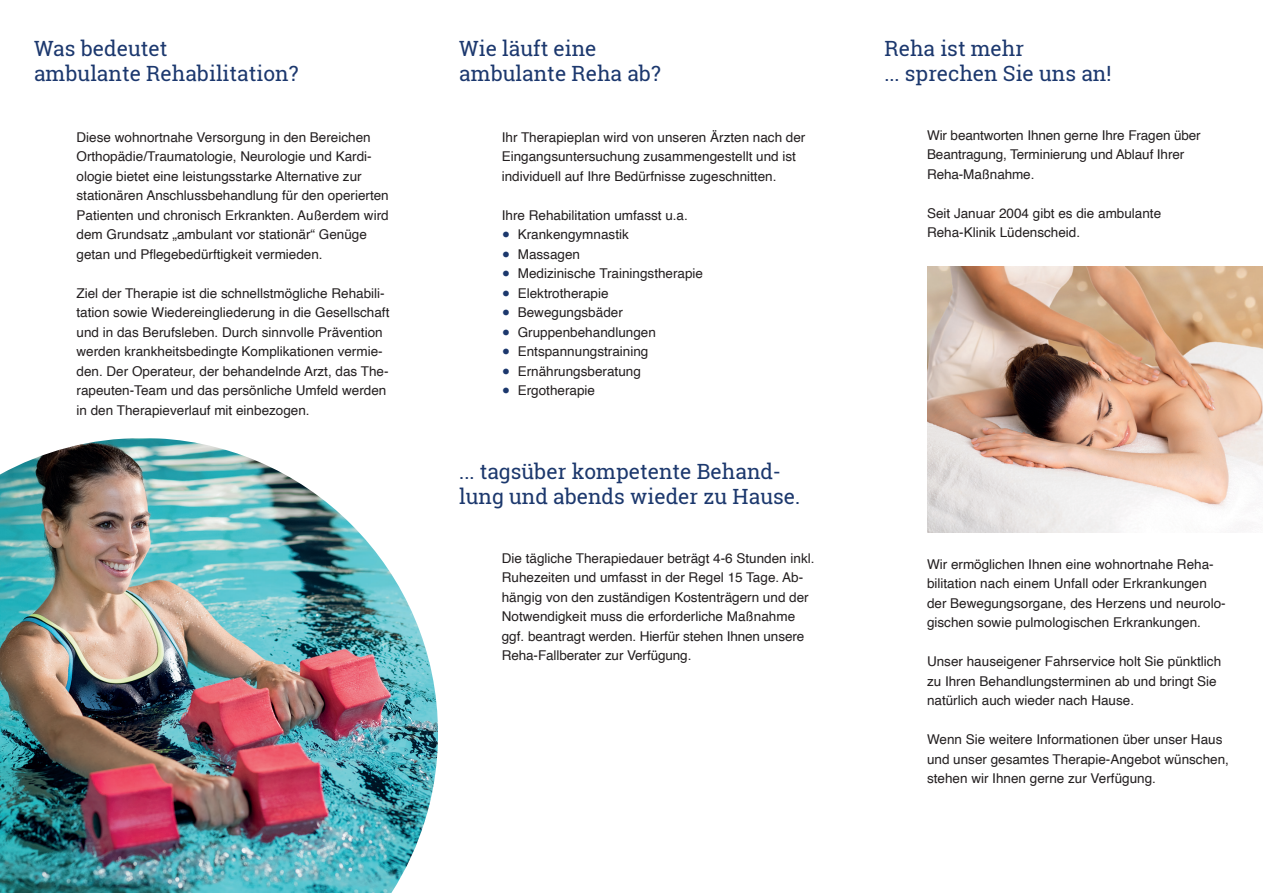
<style>
.page{position:relative;width:1263px;height:893px;background:#fff}
.page>*{position:absolute;margin:0;border:0;box-sizing:border-box;transform-origin:0 0}
.t1{font:21px/25.2px "Roboto Slab";color:#1c386e}
.t2{font:21px/25.2px "Roboto Slab";color:#1c386d}
.t3{font:13.5px/19.5px "Helvetica";color:#231f20}
.s1{font-family:"Helvetica Neue";color:#1c386d}
</style>
<div class="page">
<img style="left:0;top:438px;width:438px;height:455px">
<img style="left:927px;top:266px;width:336px;height:266px">
<h1 class="t1" style="left:34px;top:36px;width:266px">Was bedeutet<br>ambulante Rehabilitation?</h1>
<p class="t3" style="left:77px;top:128px;width:314px">Diese wohnortnahe Versorgung in den Bereichen Orthopädie/Traumatologie, Neurologie und Kardi&shy;ologie bietet eine leistungsstarke Alternative zur stationären Anschlussbehandlung für den operierten Patienten und chronisch Erkrankten. Außerdem wird dem Grundsatz „ambulant vor stationär“ Genüge getan und Pflegebedürftigkeit vermieden.</p>
<p class="t3" style="left:77px;top:284px;width:314px">Ziel der Therapie ist die schnellstmögliche Rehabili&shy;tation sowie Wiedereingliederung in die Gesellschaft und in das Berufsleben. Durch sinnvolle Prävention werden krankheitsbedingte Komplikationen vermie&shy;den. Der Operateur, der behandelnde Arzt, das The&shy;rapeuten-Team und das persönliche Umfeld werden in den Therapieverlauf mit einbezogen.</p>
<h1 class="t1" style="left:459px;top:36px;width:203px">Wie läuft eine ambulante Reha ab?</h1>
<p class="t3" style="left:502px;top:128px;width:305px">Ihr Therapieplan wird von unseren Ärzten nach der<br>Eingangsuntersuchung zusammengestellt und ist individuell auf Ihre Bedürfnisse zugeschnitten.</p>
<p class="t3" style="left:502px;top:206px;width:188px">Ihre Rehabilitation umfasst u.a.</p>
<p class="t3" style="left:502px;top:225px;width:129px"><span class="s1">●</span> Krankengymnastik</p>
<p class="t3" style="left:502px;top:245px;width:80px"><span class="s1">●</span> Massagen</p>
<p class="t3" style="left:502px;top:264px;width:203px"><span class="s1">●</span> Medizinische Trainingstherapie</p>
<p class="t3" style="left:502px;top:284px;width:108px"><span class="s1">●</span> Elektrotherapie</p>
<p class="t3" style="left:502px;top:303px;width:123px"><span class="s1">●</span> Bewegungsbäder</p>
<p class="t3" style="left:502px;top:323px;width:156px"><span class="s1">●</span> Gruppenbehandlungen</p>
<p class="t3" style="left:502px;top:342px;width:148px"><span class="s1">●</span> Entspannungstraining</p>
<p class="t3" style="left:502px;top:362px;width:141px"><span class="s1">●</span> Ernährungsberatung</p>
<p class="t3" style="left:502px;top:381px;width:95px"><span class="s1">●</span> Ergotherapie</p>
<h1 class="t2" style="left:459px;top:459px;width:342px">... tagsüber kompetente Behand&shy;lung und abends wieder zu Hause.</h1>
<p class="t3" style="left:502px;top:549px;width:314px">Die tägliche Therapiedauer beträgt 4-6 Stunden inkl.<br>Ruhezeiten und umfasst in der Regel 15 Tage. Ab&shy;hängig von den zuständigen Kostenträgern und der Notwendigkeit muss die erforderliche Maßnahme ggf. beantragt werden. Hierfür stehen Ihnen unsere Reha-Fallberater zur Verfügung.</p>
<h1 class="t1" style="left:884px;top:36px;width:228px">Reha ist mehr<br>... sprechen Sie uns an!</h1>
<p class="t3" style="left:927px;top:126px;width:275px">Wir beantworten Ihnen gerne Ihre Fragen über<br>Beantragung, Terminierung und Ablauf Ihrer<br>Reha-Maßnahme.</p>
<p class="t3" style="left:927px;top:204px;width:236px">Seit Januar 2004 gibt es die ambulante<br>Reha-Klinik Lüdenscheid.</p>
<p class="t3" style="left:927px;top:555px;width:300px">Wir ermöglichen Ihnen eine wohnortnahe Reha&shy;bilitation nach einem Unfall oder Erkrankungen der Bewegungsorgane, des Herzens und neurolo&shy;gischen sowie pulmologischen Erkrankungen.</p>
<p class="t3" style="left:927px;top:652px;width:296px">Unser hauseigener Fahrservice holt Sie pünktlich zu Ihren Behandlungsterminen ab und bringt Sie natürlich auch wieder nach Hause.</p>
<p class="t3" style="left:927px;top:730px;width:303px">Wenn Sie weitere Informationen über unser Haus und unser gesamtes Therapie-Angebot wünschen, stehen wir Ihnen gerne zur Verfügung.</p>
</div>
